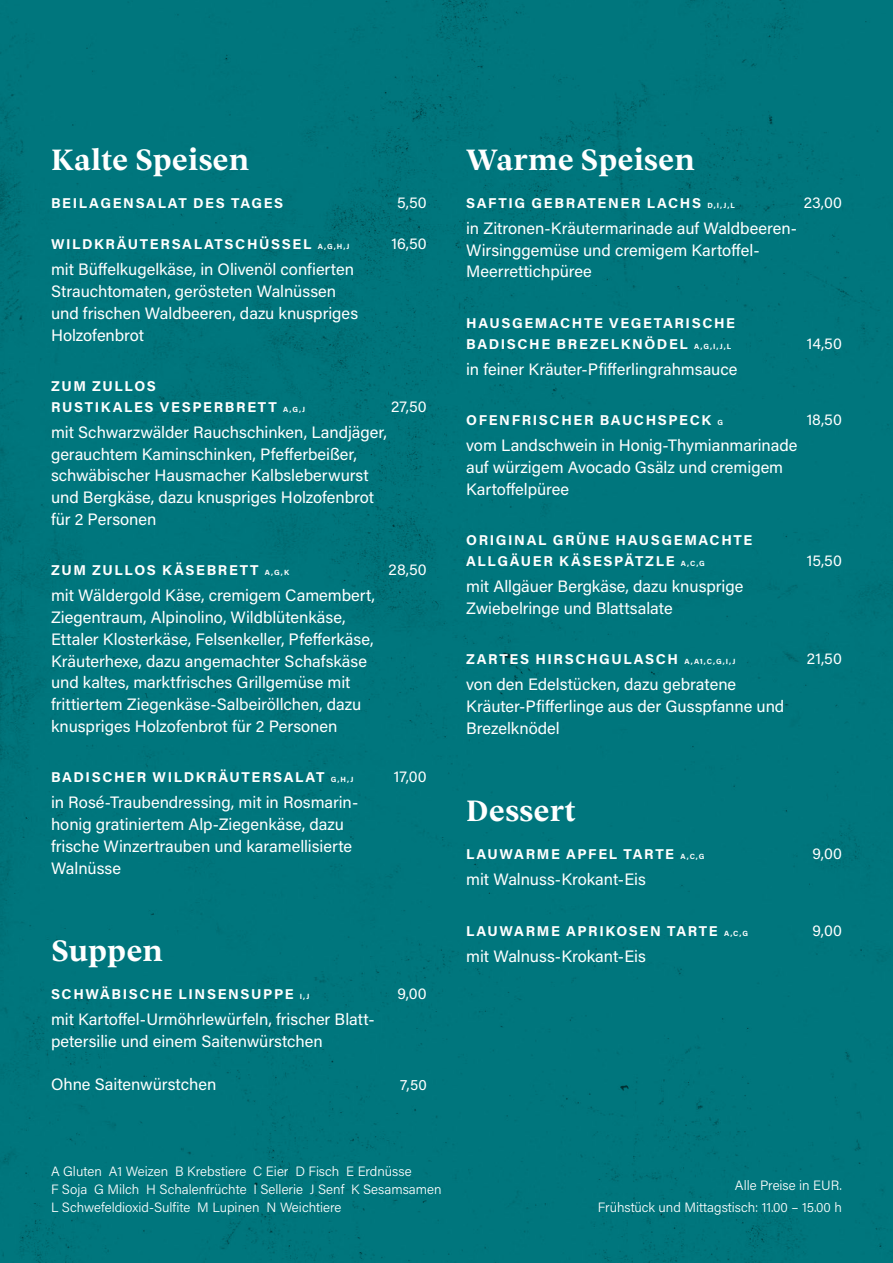
<style>
.page{position:relative;width:893px;height:1263px;background:#00767d}
.page>*{position:absolute;margin:0;border:0;box-sizing:border-box;transform-origin:0 0}
.t1{font:700 30px "TRY Vesterbro";color:#fff}
.t2{font:16.5px/21.8px "Acumin Pro";color:#fff}
.t3{font:15px "Acumin Pro";letter-spacing:.01em;color:#fff}
.t4{font:700 14.25px/20.7px "Acumin Pro";letter-spacing:.115em;color:#fff}
.t5{font:300 13.5px/18px "Acumin Pro";color:#fff;text-align:right}
.s1{font-size:7.5px}
</style>
<div class="page">
<h1 class="t1" style="left:51px;top:140px;width:200px">Kalte Speisen</h1>
<p class="t4" style="left:51px;top:192px;width:234px">BEILAGENSALAT DES TAGES</p>
<p class="t3" style="left:397px;top:192px;width:31px">5,50</p>
<p class="t4" style="left:51px;top:233px;width:300px">WILDKRÄUTERSALATSCHÜSSEL <span class="s1">A,G,H,J</span></p>
<p class="t3" style="left:391px;top:234px;width:37px">16,50</p>
<p class="t2" style="left:51px;top:258px;width:309px">mit Büffelkugelkäse, in Olivenöl confierten Strauchtomaten, gerösteten Walnüssen und frischen Waldbeeren, dazu knuspriges Holzofenbrot</p>
<p class="t4" style="left:51px;top:375px;width:256px">ZUM ZULLOS<br>RUSTIKALES VESPERBRETT <span class="s1">A,G,J</span></p>
<p class="t3" style="left:391px;top:396px;width:37px">27,50</p>
<p class="t2" style="left:51px;top:421px;width:337px">mit Schwarzwälder Rauchschinken, Landjäger, gerauchtem Kaminschinken, Pfefferbeißer, schwäbischer Hausmacher Kalbsleberwurst und Bergkäse, dazu knuspriges Holzofenbrot für 2 Personen</p>
<p class="t4" style="left:51px;top:559px;width:240px">ZUM ZULLOS KÄSEBRETT <span class="s1">A,G,K</span></p>
<p class="t3" style="left:389px;top:560px;width:40px">28,50</p>
<p class="t2" style="left:51px;top:584px;width:326px">mit Wäldergold Käse, cremigem Camembert, Ziegentraum, Alpinolino, Wildblütenkäse, Ettaler Klosterkäse, Felsenkeller, Pfefferkäse, Kräuterhexe, dazu angemachter Schafskäse und kaltes, marktfrisches Grillgemüse mit frittiertem Ziegenkäse-Salbeiröllchen, dazu knuspriges Holzofenbrot für 2 Personen</p>
<p class="t4" style="left:51px;top:766px;width:304px">BADISCHER WILDKRÄUTERSALAT <span class="s1">G,H,J</span></p>
<p class="t3" style="left:394px;top:767px;width:34px">17,00</p>
<p class="t2" style="left:51px;top:791px;width:309px">in Rosé-Traubendressing, mit in Rosmarin&shy;honig gratiniertem Alp-Ziegenkäse, dazu frische Winzertrauben und karamellisierte Walnüsse</p>
<h1 class="t1" style="left:51px;top:931px;width:114px">Suppen</h1>
<p class="t4" style="left:51px;top:983px;width:260px">SCHWÄBISCHE LINSENSUPPE <span class="s1">I,J</span></p>
<p class="t3" style="left:397px;top:983px;width:31px">9,00</p>
<p class="t2" style="left:51px;top:1008px;width:325px">mit Kartoffel-Urmöhrlewürfeln, frischer Blatt&shy;petersilie und einem Saitenwürstchen</p>
<p class="t2" style="left:51px;top:1073px;width:167px">Ohne Saitenwürstchen</p>
<p class="t3" style="left:400px;top:1075px;width:28px">7,50</p>
<h1 class="t1" style="left:466px;top:140px;width:230px">Warme Speisen</h1>
<p class="t4" style="left:466px;top:192px;width:270px">SAFTIG GEBRATENER LACHS <span class="s1">D,I,J,L</span></p>
<p class="t3" style="left:804px;top:192px;width:40px">23,00</p>
<p class="t2" style="left:466px;top:217px;width:332px">in Zitronen-Kräutermarinade auf Waldbeeren-<br>Wirsinggemüse und cremigem Kartoffel-<br>Meerrettichpüree</p>
<p class="t4" style="left:466px;top:312px;width:270px">HAUSGEMACHTE VEGETARISCHE<br>BADISCHE BREZELKNÖDEL <span class="s1">A,G,I,J,L</span></p>
<p class="t3" style="left:807px;top:333px;width:36px">14,50</p>
<p class="t2" style="left:466px;top:357px;width:273px">in feiner Kräuter-Pfifferlingrahmsauce</p>
<p class="t4" style="left:466px;top:409px;width:258px">OFENFRISCHER BAUCHSPECK <span class="s1">G</span></p>
<p class="t3" style="left:807px;top:409px;width:37px">18,50</p>
<p class="t2" style="left:466px;top:434px;width:333px">vom Landschwein in Honig-Thymianmarinade auf würzigem Avocado Gsälz und cremigem<br>Kartoffelpüree</p>
<p class="t4" style="left:466px;top:529px;width:288px">ORIGINAL GRÜNE HAUSGEMACHTE<br>ALLGÄUER KÄSESPÄTZLE <span class="s1">A,C,G</span></p>
<p class="t3" style="left:807px;top:550px;width:37px">15,50</p>
<p class="t2" style="left:466px;top:575px;width:279px">mit Allgäuer Bergkäse, dazu knusprige<br>Zwiebelringe und Blattsalate</p>
<p class="t4" style="left:466px;top:648px;width:271px">ZARTES HIRSCHGULASCH <span class="s1">A,A1,C,G,I,J</span></p>
<p class="t3" style="left:807px;top:649px;width:37px">21,50</p>
<p class="t2" style="left:466px;top:673px;width:320px">von den Edelstücken, dazu gebratene<br>Kräuter-Pfifferlinge aus der Gusspfanne und<br>Brezelknödel</p>
<h1 class="t1" style="left:466px;top:791px;width:111px">Dessert</h1>
<p class="t4" style="left:466px;top:843px;width:240px">LAUWARME APFEL TARTE <span class="s1">A,C,G</span></p>
<p class="t3" style="left:812px;top:843px;width:31px">9,00</p>
<p class="t2" style="left:466px;top:868px;width:181px">mit Walnuss-Krokant-Eis</p>
<p class="t4" style="left:466px;top:919px;width:283px">LAUWARME APRIKOSEN TARTE <span class="s1">A,C,G</span></p>
<p class="t3" style="left:812px;top:920px;width:31px">9,00</p>
<p class="t2" style="left:466px;top:944px;width:181px">mit Walnuss-Krokant-Eis</p>
<p class="t5" style="left:51px;top:1162px;width:392px;text-align:left">A Gluten A1 Weizen B Krebstiere C Eier D Fisch E Erdnüsse<br>F Soja G Milch H Schalenfrüchte I Sellerie J Senf K Sesamsamen<br>L Schwefeldioxid-Sulfite M Lupinen N Weichtiere</p>
<p class="t5" style="left:598px;top:1173px;width:245px;line-height:22.2px">Alle Preise in EUR.<br>Frühstück und Mittagstisch: 11.00 – 15.00 h</p>
</div>
